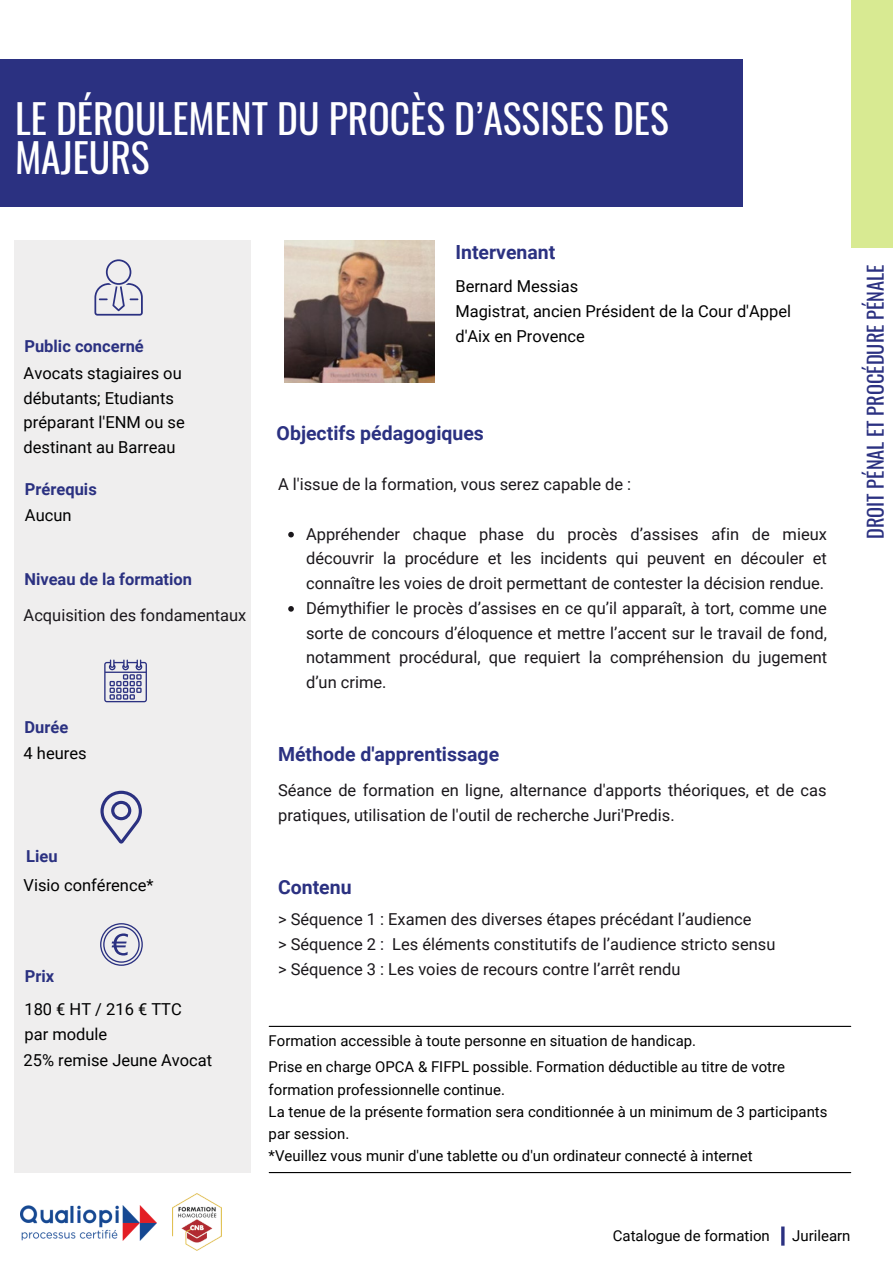
<style>
.page{position:relative;width:893px;height:1264px;background:#fff}
.page>*{position:absolute;margin:0;border:0;box-sizing:border-box;transform-origin:0 0}
.t1{font:39.6px/39.3px "Oswald";color:#fff}
.t2{font:20.4px "Oswald";color:#2b3181}
.t3{font:700 19.5px "Roboto";color:#2b3181}
.t4{font:16.5px/24.8px "Roboto";color:#1a171b}
.t5{font:16.5px/24.8px "Roboto";color:#000}
.t6{font:700 16.5px "Roboto";color:#2b3181}
.t7{font:15px/22.2px "Roboto";color:#000}
.t8{font:14.85px "Roboto";color:#000}
</style>
<div class="page">
<div style="left:0;top:60px;width:743px;height:147px;background:#2b3181"></div>
<hr style="left:781px;top:1226px;width:3px;height:19px;background:#2b3181">
<div style="left:15px;top:241px;width:236px;height:931px;background:#eeeded"></div>
<svg style="left:100px;top:923px;width:43px;height:42px"></svg>
<svg style="left:94px;top:259px;width:49px;height:56px"></svg>
<svg style="left:104px;top:659px;width:43px;height:43px"></svg>
<hr style="left:269px;top:1171px;width:581px;height:2px;background:#000">
<hr style="left:269px;top:1025px;width:581px;height:1px;background:#000">
<img style="left:20px;top:1205px;width:136px;height:35px">
<div style="left:851px;top:0;width:41px;height:248px;background:#d8ea92"></div>
<img style="left:284px;top:241px;width:150px;height:141px">
<svg style="left:100px;top:790px;width:42px;height:53px"></svg>
<svg style="left:288px;top:532px;width:6px;height:5px"></svg>
<svg style="left:288px;top:606px;width:6px;height:5px"></svg>
<img style="left:172px;top:1193px;width:50px;height:57px">
<h1 class="t1" style="left:15px;top:97px;width:655px">LE DÉROULEMENT DU PROCÈS D’ASSISES DES<br>MAJEURS</h1>
<p class="t6" style="left:24px;top:336px;width:121px">Public concerné</p>
<p class="t5" style="left:24px;top:361px;width:163px">Avocats stagiaires ou débutants; Etudiants préparant l'ENM ou se destinant au Barreau</p>
<p class="t6" style="left:25px;top:480px;width:73px">Prérequis</p>
<p class="t5" style="left:25px;top:503px;width:48px">Aucun</p>
<p class="t6" style="left:24px;top:569px;width:169px">Niveau de la formation</p>
<p class="t4" style="left:24px;top:603px;width:224px">Acquisition des fondamentaux</p>
<p class="t6" style="left:24px;top:718px;width:45px">Durée</p>
<p class="t5" style="left:24px;top:741px;width:65px">4 heures</p>
<p class="t6" style="left:26px;top:846px;width:33px">Lieu</p>
<p class="t5" style="left:24px;top:873px;width:131px">Visio conférence*</p>
<p class="t6" style="left:25px;top:966px;width:31px">Prix</p>
<p class="t5" style="left:24px;top:996px;width:190px;line-height:25.2px">180 € HT / 216 € TTC<br>par module<br>25% remise Jeune Avocat</p>
<p class="t3" style="left:455px;top:241px;width:101px">Intervenant</p>
<p class="t5" style="left:455px;top:274px;width:337px">Bernard Messias<br>Magistrat, ancien Président de la Cour d'Appel d'Aix en Provence</p>
<p class="t3" style="left:276px;top:422px;width:209px">Objectifs pédagogiques</p>
<p class="t4" style="left:278px;top:472px;width:354px">A l'issue de la formation, vous serez capable de :</p>
<p class="t4" style="left:306px;top:521px;width:522px">Appréhender chaque phase du procès d’assises afin de mieux découvrir la procédure et les incidents qui peuvent en découler et connaître les voies de droit permettant de contester la décision rendue.<br>Démythifier le procès d’assises en ce qu’il apparaît, à tort, comme une sorte de concours d’éloquence et mettre l’accent sur le travail de fond, notamment procédural, que requiert la compréhension du jugement d’un crime.</p>
<p class="t3" style="left:278px;top:743px;width:222px">Méthode d'apprentissage</p>
<p class="t4" style="left:278px;top:777px;width:550px">Séance de formation en ligne, alternance d'apports théoriques, et de cas pratiques, utilisation de l'outil de recherche Juri'Predis.</p>
<p class="t3" style="left:278px;top:875px;width:75px">Contenu</p>
<p class="t4" style="left:278px;top:907px;width:499px">&gt; Séquence 1 : Examen des diverses étapes précédant l’audience<br>&gt; Séquence 2 : Les éléments constitutifs de l’audience stricto sensu &gt; Séquence 3 : Les voies de recours contre l’arrêt rendu</p>
<p class="t8" style="left:268px;top:1032px;width:429px">Formation accessible à toute personne en situation de handicap.</p>
<p class="t7" style="left:268px;top:1056px;width:560px">Prise en charge OPCA &amp; FIFPL possible. Formation déductible au titre de votre formation professionnelle continue.<br>La tenue de la présente formation sera conditionnée à un minimum de 3 participants par session.</p>
<p class="t7" style="left:268px;top:1145px;width:485px">*Veuillez vous munir d'une tablette ou d'un ordinateur connecté à internet</p>
<p class="t2" style="left:859px;top:539px;width:276px;rotate:-90deg">DROIT PÉNAL ET PROCÉDURE PÉNALE</p>
<p class="t7" style="left:612px;top:1224px;width:158px">Catalogue de formation</p>
<p class="t7" style="left:792px;top:1224px;width:60px">Jurilearn</p>
</div>
